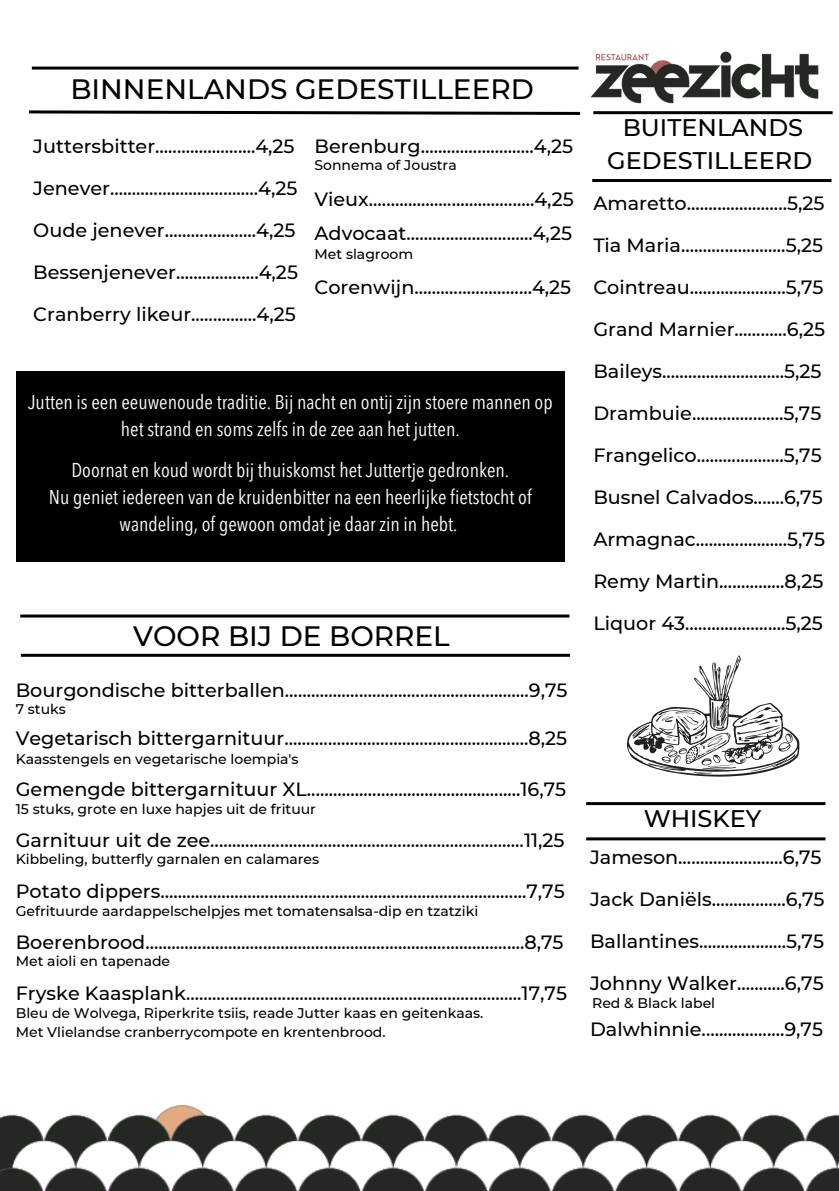
<style>
.page{position:relative;width:839px;height:1191px;background:#fff}
.page>*{position:absolute;margin:0;border:0;box-sizing:border-box;transform-origin:0 0}
.t1{font:500 28px "Montserrat";color:#000}
.t2{font:500 24px/33px "Montserrat";color:#000;text-align:center}
.t3{font:condensed 20px/27px "Avenir Next LT Pro";color:#fff;text-align:center}
.t4{font:500 19.2px "Montserrat";color:#000}
.t5{font:500 14px "Montserrat";color:#000}
</style>
<div class="page">
<img style="left:569px;top:51px;width:264px;height:64px">
<hr style="left:592px;top:179px;width:239px;height:3px;background:#000">
<hr style="left:593px;top:111px;width:239px;height:3px;background:#000">
<svg style="left:29px;top:109px;width:554px;height:6px"></svg>
<hr style="left:32px;top:67px;width:546px;height:3px;background:#000">
<hr style="left:21px;top:654px;width:549px;height:3px;background:#000">
<hr style="left:20px;top:615px;width:549px;height:3px;background:#000">
<img style="left:0;top:1105px;width:838px;height:86px">
<div style="left:16px;top:372px;width:549px;height:190px;background:#000"></div>
<hr style="left:586px;top:837px;width:239px;height:3px;background:#000">
<hr style="left:586px;top:802px;width:239px;height:3px;background:#000">
<svg style="left:627px;top:655px;width:172px;height:122px"></svg>
<p class="t1" style="left:70px;top:72px;width:465px">BINNENLANDS GEDESTILLEERD</p>
<p class="t4" style="left:33px;top:135px;width:263px">Juttersbitter.......................4,25</p>
<h2 class="t4" style="left:33px;top:177px;width:265px">Jenever..................................4,25</h2>
<p class="t4" style="left:33px;top:219px;width:264px">Oude jenever.....................4,25</p>
<p class="t4" style="left:33px;top:261px;width:266px">Bessenjenever...................4,25</p>
<p class="t4" style="left:33px;top:303px;width:264px">Cranberry likeur...............4,25</p>
<p class="t4" style="left:314px;top:135px;width:260px">Berenburg..........................4,25</p>
<p class="t4" style="left:314px;top:187px;width:261px">Vieux......................................4,25</p>
<h3 class="t4" style="left:314px;top:222px;width:259px">Advocaat.............................4,25</h3>
<h3 class="t4" style="left:314px;top:276px;width:258px">Corenwijn...........................4,25</h3>
<h3 class="t5" style="left:314px;top:157px;width:144px">Sonnema of Joustra</h3>
<p class="t5" style="left:314px;top:245px;width:100px">Met slagroom</p>
<p class="t3" style="left:28px;top:390px;width:526px">Jutten is een eeuwenoude traditie. Bij nacht en ontij zijn stoere mannen op het strand en soms zelfs in de zee aan het jutten.</p>
<p class="t3" style="left:49px;top:458px;width:484px">Doornat en koud wordt bij thuiskomst het Juttertje gedronken.<br>Nu geniet iedereen van de kruidenbitter na een heerlijke fietstocht of wandeling, of gewoon omdat je daar zin in hebt.</p>
<h1 class="t1" style="left:133px;top:619px;width:318px">VOOR BIJ DE BORREL</h1>
<h3 class="t4" style="left:16px;top:678px;width:553px">Bourgondische bitterballen........................................................9,75</h3>
<p class="t4" style="left:16px;top:726px;width:553px">Vegetarisch bittergarnituur........................................................8,25</p>
<p class="t4" style="left:16px;top:777px;width:552px">Gemengde bittergarnituur XL.................................................16,75</p>
<p class="t4" style="left:16px;top:828px;width:550px">Garnituur uit de zee........................................................................11,25</p>
<h3 class="t4" style="left:16px;top:879px;width:550px">Potato dippers....................................................................................7,75</h3>
<h3 class="t4" style="left:16px;top:930px;width:549px">Boerenbrood.......................................................................................8,75</h3>
<h3 class="t4" style="left:16px;top:981px;width:552px">Fryske Kaasplank.............................................................................17,75</h3>
<h1 class="t5" style="left:16px;top:700px;width:52px">7 stuks</h1>
<h3 class="t5" style="left:16px;top:750px;width:284px">Kaasstengels en vegetarische loempia's</h3>
<h3 class="t5" style="left:16px;top:801px;width:302px">15 stuks, grote en luxe hapjes uit de frituur</h3>
<h3 class="t5" style="left:16px;top:850px;width:305px">Kibbeling, butterfly garnalen en calamares</h3>
<h3 class="t5" style="left:16px;top:902px;width:464px">Gefrituurde aardappelschelpjes met tomatensalsa-dip en tzatziki</h3>
<h3 class="t5" style="left:16px;top:953px;width:156px">Met aioli en tapenade</h3>
<h3 class="t5" style="left:16px;top:1004px;width:469px">Bleu de Wolvega, Riperkrite tsiis, reade Jutter kaas en geitenkaas.</h3>
<h3 class="t5" style="left:16px;top:1023px;width:371px">Met Vlielandse cranberrycompote en krentenbrood.</h3>
<p class="t2" style="left:607px;top:111px;width:206px">BUITENLANDS<br>GEDESTILLEERD</p>
<h3 class="t4" style="left:593px;top:191px;width:232px">Amaretto.......................5,25</h3>
<h3 class="t4" style="left:593px;top:233px;width:231px">Tia Maria........................5,25</h3>
<h3 class="t4" style="left:593px;top:275px;width:232px">Cointreau......................5,75</h3>
<h3 class="t4" style="left:593px;top:317px;width:233px">Grand Marnier............6,25</h3>
<h3 class="t4" style="left:593px;top:359px;width:230px">Baileys............................5,25</h3>
<h3 class="t4" style="left:593px;top:401px;width:229px">Drambuie.....................5,75</h3>
<h3 class="t4" style="left:593px;top:443px;width:230px">Frangelico....................5,75</h3>
<h3 class="t4" style="left:593px;top:485px;width:231px">Busnel Calvados.......6,75</h3>
<h4 class="t4" style="left:593px;top:527px;width:233px">Armagnac.....................5,75</h4>
<h4 class="t4" style="left:593px;top:569px;width:231px">Remy Martin...............8,25</h4>
<p class="t4" style="left:593px;top:611px;width:231px">Liquor 43.......................5,25</p>
<p class="t2" style="left:643px;top:802px;width:119px">WHISKEY</p>
<p class="t4" style="left:590px;top:845px;width:233px">Jameson........................6,75</p>
<p class="t4" style="left:590px;top:887px;width:236px">Jack Daniëls.................6,75</p>
<p class="t4" style="left:590px;top:929px;width:235px">Ballantines....................5,75</p>
<p class="t4" style="left:590px;top:971px;width:235px">Johnny Walker...........6,75</p>
<p class="t4" style="left:590px;top:1018px;width:234px">Dalwhinnie...................9,75</p>
<p class="t5" style="left:592px;top:994px;width:124px">Red &amp; Black label</p>
</div>
